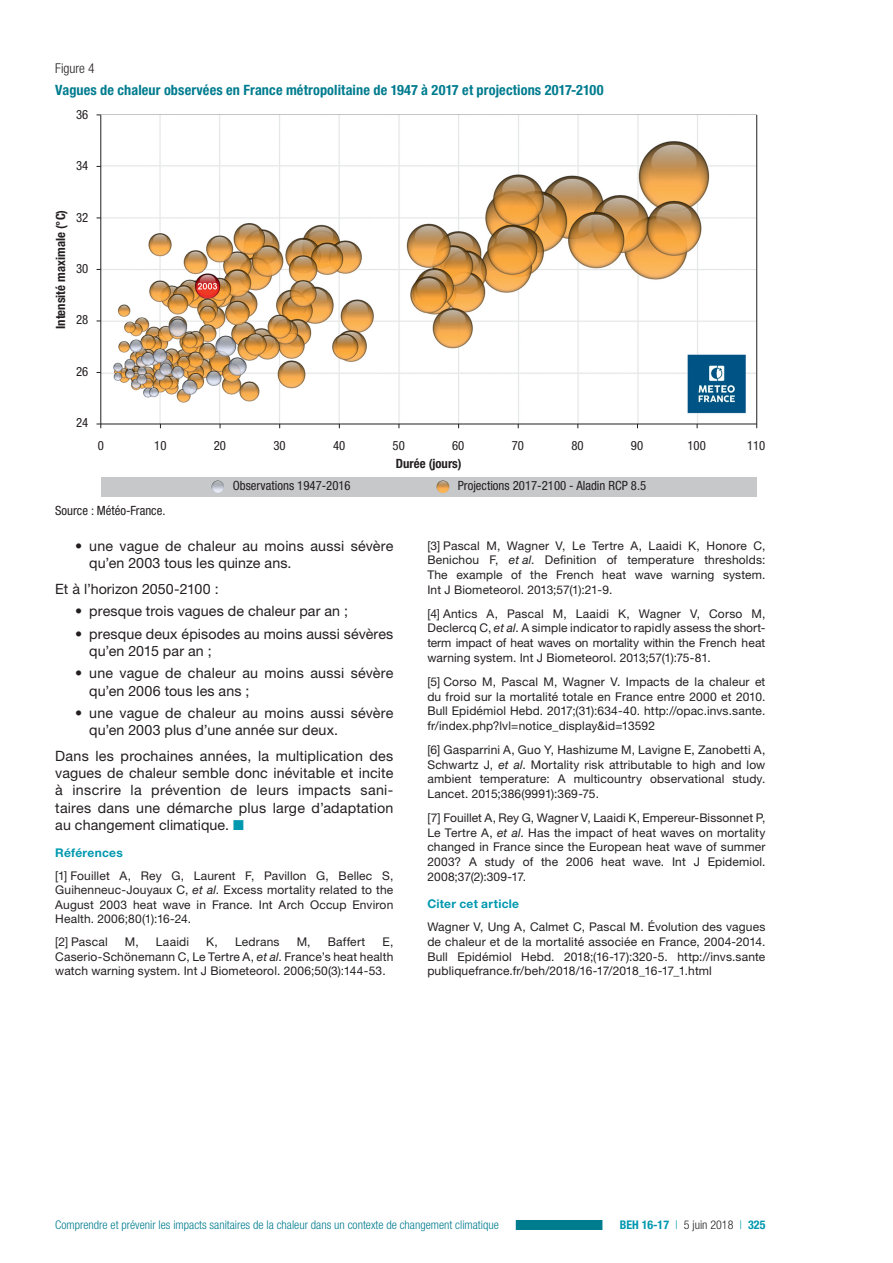
<style>
.page{position:relative;width:893px;height:1263px;background:#fff}
.page>*{position:absolute;margin:0;border:0;box-sizing:border-box;transform-origin:0 0}
.t1{font:14.25px/17.2px "Helvetica Neue LT Std";letter-spacing:.01em;color:#231f20}
.t2{font:700 condensed 14.25px "Helvetica Neue LT Std";letter-spacing:.01em;color:#007c8f}
.t3{font:300 condensed 13.5px "Helvetica Neue LT Std";color:#231f20}
.t4{font:condensed 12.75px "Helvetica Neue LT Std";color:#231f20}
.t5{font:700 condensed 12.75px "Helvetica Neue LT Std";color:#231f20}
.t6{font:12px/14.7px "Helvetica Neue LT Std";letter-spacing:.01em;color:#231f20;text-align:justify}
.t7{font:300 condensed 12px "Helvetica Neue LT Std";color:#007c8f}
.t8{font:700 12px "Helvetica Neue LT Std";letter-spacing:.025em;color:#0098af}
.t9{font:700 condensed 12px "Helvetica Neue LT Std";color:#0098af}
.s1{color:#0098af}
.s2{font-style:italic}
.s3{font-weight:300}
.s4{font-weight:300;color:#231f20}
</style>
<div class="page">
<div style="left:55px;top:1220px;width:596px;height:10px;background:#007c8f"></div>
<div style="left:38px;top:1218px;width:478px;height:13px;background:#fff"></div>
<div style="left:602px;top:1219px;width:181px;height:12px;background:#fff"></div>
<img style="left:101px;top:115px;width:655px;height:308px">
<hr style="left:100px;top:115px;width:1px;height:309px;background:#231f20">
<hr style="left:756px;top:115px;width:1px;height:309px;background:#231f20">
<hr style="left:101px;top:424px;width:656px;height:1px;background:#231f20">
<div style="left:101px;top:477px;width:656px;height:19px;background:#c7c8ca"></div>
<svg style="left:211px;top:480px;width:13px;height:13px"></svg>
<svg style="left:437px;top:480px;width:12px;height:13px"></svg>
<p class="t3" style="left:55px;top:61px;width:41px">Figure 4</p>
<p class="t2" style="left:55px;top:81px;width:550px">Vagues de chaleur observées en France métropolitaine de 1947 à 2017 et projections 2017-2100</p>
<p class="t4" style="left:76px;top:107px;width:14px">36</p>
<p class="t4" style="left:76px;top:158px;width:14px">34</p>
<p class="t5" style="left:53px;top:329px;width:121px;rotate:-90deg">Intensité maximale (°C)</p>
<p class="t4" style="left:76px;top:210px;width:14px">32</p>
<p class="t4" style="left:76px;top:261px;width:14px">30</p>
<p class="t4" style="left:76px;top:312px;width:14px">28</p>
<p class="t4" style="left:76px;top:364px;width:14px">26</p>
<p class="t4" style="left:76px;top:415px;width:14px">24</p>
<p class="t4" style="left:98px;top:438px;width:8px">0</p>
<p class="t4" style="left:154px;top:438px;width:14px">10</p>
<p class="t4" style="left:214px;top:438px;width:14px">20</p>
<p class="t4" style="left:273px;top:438px;width:14px">30</p>
<p class="t4" style="left:333px;top:438px;width:14px">40</p>
<p class="t4" style="left:393px;top:438px;width:14px">50</p>
<p class="t4" style="left:452px;top:438px;width:14px">60</p>
<p class="t4" style="left:512px;top:438px;width:14px">70</p>
<p class="t4" style="left:571px;top:438px;width:14px">80</p>
<p class="t4" style="left:631px;top:438px;width:14px">90</p>
<p class="t4" style="left:687px;top:438px;width:20px">100</p>
<p class="t4" style="left:747px;top:438px;width:20px">110</p>
<p class="t5" style="left:396px;top:456px;width:67px">Durée (jours)</p>
<p class="t4" style="left:233px;top:478px;width:119px">Observations 1947-2016</p>
<p class="t4" style="left:458px;top:478px;width:190px">Projections 2017-2100 - Aladin RCP 8.5</p>
<p class="t4" style="left:55px;top:503px;width:112px">Source : Météo-France.</p>
<p class="t1" style="left:89px;top:537px;width:306px;text-indent:-14px">• une vague de chaleur au moins aussi sévère qu’en 2003 tous les quinze ans.</p>
<p class="t1" style="left:55px;top:580px;width:165px">Et à l’horizon 2050-2100 :</p>
<p class="t1" style="left:75px;top:602px;width:275px">• presque trois vagues de chaleur par an ;</p>
<p class="t1" style="left:89px;top:625px;width:306px;text-indent:-14px">• presque deux épisodes au moins aussi sévères qu’en 2015 par an ;</p>
<p class="t1" style="left:89px;top:665px;width:306px;text-indent:-14px">• une vague de chaleur au moins aussi sévère qu’en 2006 tous les ans ;</p>
<p class="t1" style="left:89px;top:704px;width:306px;text-indent:-14px">• une vague de chaleur au moins aussi sévère qu’en 2003 plus d’une année sur deux.</p>
<p class="t1" style="left:55px;top:747px;width:340px;text-align:justify">Dans les prochaines années, la multiplication des vagues de chaleur semble donc inévitable et incite à inscrire la prévention de leurs impacts sani&shy;taires dans une démarche plus large d’adaptation au changement climatique. <span class="s1">■</span></p>
<p class="t8" style="left:55px;top:845px;width:69px">Références</p>
<p class="t6" style="left:55px;top:868px;width:340px">[1] Fouillet A, Rey G, Laurent F, Pavillon G, Bellec S, Guihenneuc-Jouyaux C, <span class="s2">et al</span>. Excess mortality related to the August 2003 heat wave in France. Int Arch Occup Environ Health. 2006;80(1):16-24.</p>
<p class="t6" style="left:55px;top:934px;width:54px">[2] Pascal</p>
<p class="t6" style="left:125px;top:934px;width:15px">M,</p>
<p class="t6" style="left:156px;top:934px;width:35px">Laaidi</p>
<p class="t6" style="left:206px;top:934px;width:13px">K,</p>
<p class="t6" style="left:235px;top:934px;width:46px">Ledrans</p>
<p class="t6" style="left:297px;top:934px;width:15px">M,</p>
<p class="t6" style="left:328px;top:934px;width:39px">Baffert</p>
<p class="t6" style="left:55px;top:934px;width:340px;text-indent:327px">E, Caserio-Schönemann C, Le Tertre A, <span class="s2">et al</span>. France’s heat health watch warning system. Int J Biometeorol. 2006;50(3):144-53.</p>
<p class="t6" style="left:427px;top:538px;width:340px">[3] Pascal M, Wagner V, Le Tertre A, Laaidi K, Honore C, Benichou F, <span class="s2">et al</span>. Definition of temperature thresholds:<br>The example of the French heat wave warning system.<br>Int J Biometeorol. 2013;57(1):21-9.</p>
<p class="t6" style="left:427px;top:606px;width:340px">[4] Antics A, Pascal M, Laaidi K, Wagner V, Corso M, Declercq C, <span class="s2">et al</span>. A simple indicator to rapidly assess the short&shy;term impact of heat waves on mortality within the French heat warning system. Int J Biometeorol. 2013;57(1):75-81.</p>
<p class="t6" style="left:427px;top:674px;width:340px">[5] Corso M, Pascal M, Wagner V. Impacts de la chaleur et du froid sur la mortalité totale en France entre 2000 et 2010.<br>Bull Epidémiol Hebd. 2017;(31):634-40. http://opac.invs.sante. fr/index.php?lvl=notice_display&amp;id=13592</p>
<p class="t6" style="left:427px;top:742px;width:340px">[6] Gasparrini A, Guo Y, Hashizume M, Lavigne E, Zanobetti A, Schwartz J, <span class="s2">et al</span>. Mortality risk attributable to high and low ambient temperature: A multicountry observational study.<br>Lancet. 2015;386(9991):369-75.</p>
<p class="t6" style="left:427px;top:810px;width:340px">[7] Fouillet A, Rey G, Wagner V, Laaidi K, Empereur-Bissonnet P, Le Tertre A, <span class="s2">et al</span>. Has the impact of heat waves on mortality changed in France since the European heat wave of summer 2003? A study of the 2006 heat wave. Int J Epidemiol.<br>2008;37(2):309-17.</p>
<p class="t8" style="left:427px;top:896px;width:93px">Citer cet article</p>
<p class="t6" style="left:427px;top:919px;width:340px">Wagner V, Ung A, Calmet C, Pascal M. Évolution des vagues de chaleur et de la mortalité associée en France, 2004-2014.<br>Bull Epidémiol Hebd. 2018;(16-17):320-5. http://invs.sante publiquefrance.fr/beh/2018/16-17/2018_16-17_1.html</p>
<p class="t7" style="left:55px;top:1218px;width:445px">Comprendre et prévenir les impacts sanitaires de la chaleur dans un contexte de changement climatique</p>
<p class="t9" style="left:620px;top:1217px;width:147px">BEH 16-17 <span class="s3">|</span> <span class="s4">5 juin 2018</span> <span class="s3">|</span> 325</p>
</div>
